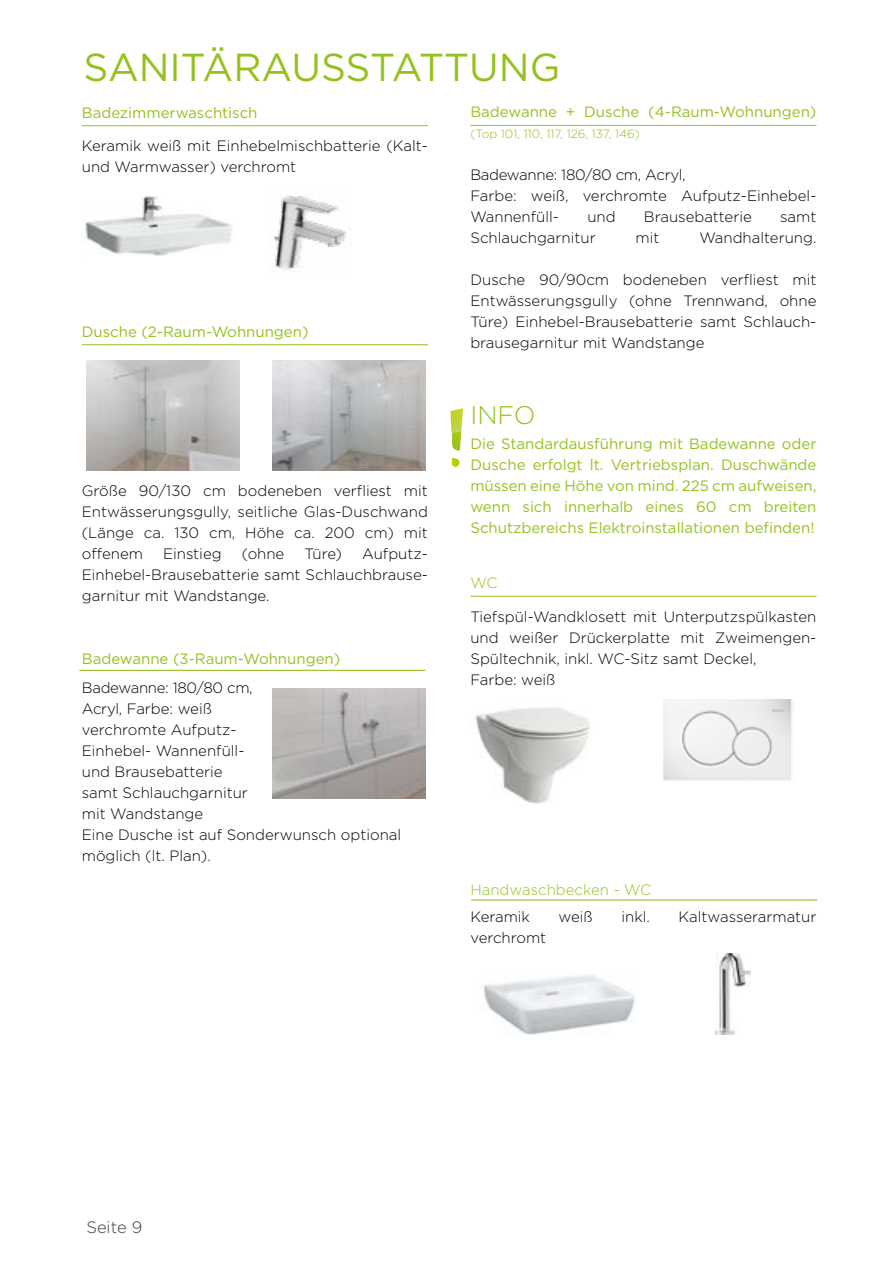
<style>
.page{position:relative;width:893px;height:1263px;background:#fff}
.page>*{position:absolute;margin:0;border:0;box-sizing:border-box;transform-origin:0 0}
.t1{font:39px "Gotham";color:#95c11f}
.t2{font:300 25.5px "Gotham";color:#95c11f}
.t3{font:300 16.5px "Gotham";color:#3c3c3b}
.t4{font:300 15px/21px "Gotham";color:#000}
.t5{font:15px/21px "Gotham";color:#95c11f;text-align:justify}
.t6{font:300 15px "Gotham";color:#95c11f}
.t7{font:300 12px "Gotham";color:#95c11f}
</style>
<div class="page">
<hr style="left:82px;top:125px;width:346px;height:1px;background:#95c11f">
<hr style="left:82px;top:344px;width:346px;height:1px;background:#95c11f">
<img style="left:85px;top:196px;width:147px;height:60px">
<img style="left:273px;top:196px;width:76px;height:76px">
<hr style="left:470px;top:125px;width:346px;height:1px;background:#95c11f">
<hr style="left:470px;top:596px;width:346px;height:1px;background:#95c11f">
<img style="left:475px;top:707px;width:115px;height:97px">
<img style="left:663px;top:699px;width:129px;height:82px">
<img style="left:483px;top:975px;width:152px;height:60px">
<img style="left:272px;top:360px;width:153px;height:111px">
<img style="left:87px;top:360px;width:153px;height:111px">
<img style="left:273px;top:688px;width:152px;height:111px">
<svg style="left:451px;top:432px;width:10px;height:19px"></svg>
<img style="left:450px;top:408px;width:13px;height:24px">
<svg style="left:451px;top:458px;width:8px;height:9px"></svg>
<img style="left:716px;top:953px;width:34px;height:82px">
<hr style="left:79px;top:670px;width:346px;height:1px;background:#95c11f">
<hr style="left:471px;top:899px;width:346px;height:1px;background:#95c11f">
<h1 class="t1" style="left:84px;top:48px;width:478px">SANITÄRAUSSTATTUNG</h1>
<p class="t5" style="left:82px;top:102px;width:177px">Badezimmerwaschtisch</p>
<p class="t4" style="left:82px;top:136px;width:348px">Keramik weiß mit Einhebelmischbatterie (Kalt&shy;und Warmwasser) verchromt</p>
<p class="t5" style="left:82px;top:321px;width:228px">Dusche (2-Raum-Wohnungen)</p>
<p class="t4" style="left:82px;top:481px;width:348px;text-align:justify">Größe 90/130 cm bodeneben verfliest mit Entwässerungsgully, seitliche Glas-Duschwand (Länge ca. 130 cm, Höhe ca. 200 cm) mit offenem</p>
<p class="t4" style="left:82px;top:544px;width:348px;text-align:justify;text-indent:280px">Aufputz-Einhebel-Brausebatterie samt Schlauch brause&shy;garnitur mit Wandstange.</p>
<p class="t4" style="left:163px;top:544px;width:60px">Einstieg</p>
<p class="t4" style="left:242px;top:544px;width:44px">(ohne</p>
<p class="t4" style="left:304px;top:544px;width:39px">Türe)</p>
<p class="t5" style="left:82px;top:649px;width:260px">Badewanne (3-Raum-Wohnungen)</p>
<p class="t4" style="left:82px;top:677px;width:321px">Badewanne: 180/80 cm,<br>Acryl, Farbe: weiß<br>verchromte Aufputz-<br>Einhebel- Wannenfüll-<br>und Brausebatterie<br>samt Schlauchgarnitur<br>mit Wandstange<br>Eine Dusche ist auf Sonderwunsch optional möglich (lt. Plan).</p>
<p class="t5" style="left:470px;top:102px;width:348px">Badewanne + Dusche (4-Raum-Wohnungen)</p>
<p class="t7" style="left:470px;top:128px;width:171px">(Top 101, 110, 117, 126, 137, 146)</p>
<p class="t4" style="left:470px;top:164px;width:348px">Badewanne: 180/80 cm, Acryl,<br>Farbe: weiß, verchromte Aufputz-Einhebel-<br>Wannenfüll-</p>
<p class="t4" style="left:587px;top:206px;width:30px">und</p>
<p class="t4" style="left:644px;top:206px;width:109px">Brausebatterie</p>
<p class="t4" style="left:780px;top:206px;width:38px">samt</p>
<p class="t4" style="left:470px;top:227px;width:127px">Schlauchgarnitur</p>
<p class="t4" style="left:636px;top:227px;width:25px">mit</p>
<p class="t4" style="left:699px;top:227px;width:118px">Wandhalterung.</p>
<p class="t4" style="left:470px;top:269px;width:348px;text-align:justify">Dusche 90/90cm bodeneben verfliest mit Entwässerungsgully (ohne Trennwand, ohne Türe) Einhebel-Brausebatterie samt Schlauch&shy;brausegarnitur mit Wandstange</p>
<h2 class="t2" style="left:470px;top:402px;width:67px">INFO</h2>
<p class="t5" style="left:470px;top:434px;width:348px">Die Standardausführung mit Badewanne oder Dusche erfolgt lt. Vertriebsplan. Duschwände müssen eine Höhe von mind. 225 cm aufweisen, wenn sich innerhalb eines 60 cm breiten Schutzbereichs Elektroinstallationen befinden!</p>
<p class="t6" style="left:470px;top:575px;width:29px">WC</p>
<p class="t4" style="left:470px;top:606px;width:348px">Tiefspül-Wandklosett mit Unterputzspülkasten und weißer Drückerplatte mit Zweimengen-Spültechnik, inkl. WC-Sitz samt Deckel,<br>Farbe: weiß</p>
<p class="t6" style="left:470px;top:882px;width:183px">Handwaschbecken - WC</p>
<p class="t4" style="left:470px;top:906px;width:61px">Keramik</p>
<p class="t4" style="left:559px;top:906px;width:36px">weiß</p>
<p class="t4" style="left:621px;top:906px;width:30px">inkl.</p>
<p class="t4" style="left:679px;top:906px;width:139px">Kaltwasserarmatur</p>
<p class="t4" style="left:470px;top:927px;width:77px">verchromt</p>
<p class="t3" style="left:86px;top:1219px;width:57px">Seite 9</p>
</div>
